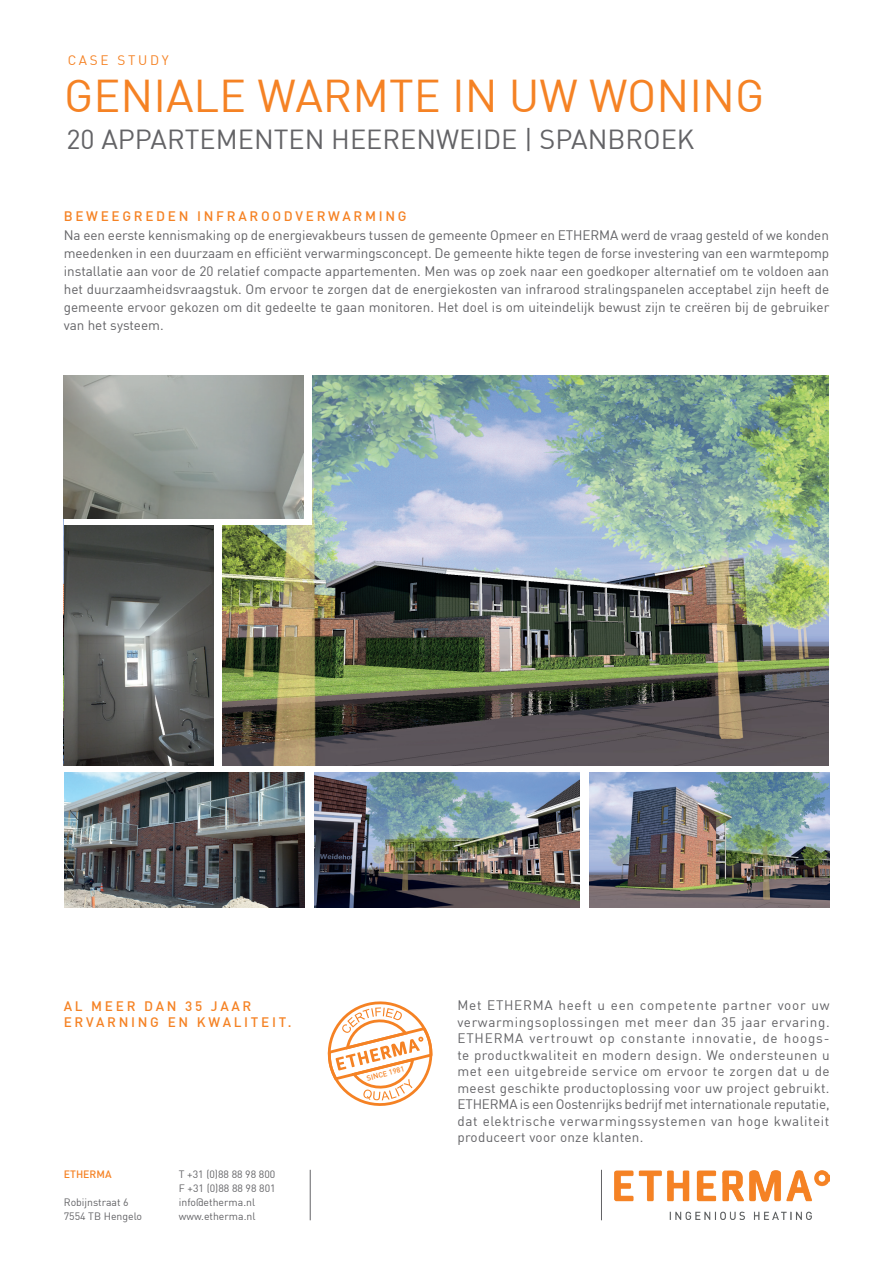
<style>
.page{position:relative;width:893px;height:1263px;background:#fff}
.page>*{position:absolute;margin:0;border:0;box-sizing:border-box;transform-origin:0 0}
.t1{font:45px "DIN";color:#f58224}
.t2{font:27px "DIN";color:#636366}
.t3{font:13.5px/16.5px "DIN";color:#636366;text-align:justify}
.t4{font:500 13.5px/16.2px "DIN";letter-spacing:.2em;color:#f58224}
.t5{font:13.5px "DIN";letter-spacing:.2em;color:#f58224}
.t6{font:10.5px/14.2px "DIN";color:#636366}
.t7{font:500 10.5px "DIN";color:#f58224}
.t8{font:500 7.35px "DIN";color:#f58224}
</style>
<div class="page">
<hr style="left:601px;top:1170px;width:1px;height:50px;background:#636366">
<hr style="left:310px;top:1170px;width:1px;height:50px;background:#636366">
<img style="left:614px;top:1170px;width:215px;height:49px">
<img style="left:222px;top:376px;width:607px;height:389px">
<img style="left:64px;top:773px;width:240px;height:135px">
<div style="left:64px;top:518px;width:158px;height:247px;background:linear-gradient(to bottom,#fff,#fff)"></div>
<img style="left:64px;top:526px;width:149px;height:239px">
<div style="left:64px;top:375px;width:248px;height:150px;background:#fff"></div>
<img style="left:64px;top:376px;width:240px;height:142px">
<img style="left:314px;top:773px;width:265px;height:135px">
<img style="left:589px;top:773px;width:240px;height:135px">
<svg style="left:327px;top:1001px;width:106px;height:105px"></svg>
<p class="t5" style="left:68px;top:52px;width:102px">CASE STUDY</p>
<h1 class="t1" style="left:64px;top:67px;width:702px">GENIALE WARMTE IN UW WONING</h1>
<h2 class="t2" style="left:66px;top:122px;width:629px">20 APPARTEMENTEN HEERENWEIDE | SPANBROEK</h2>
<p class="t4" style="left:64px;top:207px;width:344px">BEWEEGREDEN INFRAROODVERWARMING</p>
<p class="t3" style="left:64px;top:226px;width:767px;line-height:18px">Na een eerste kennismaking op de energievakbeurs tussen de gemeente Opmeer en ETHERMA werd de vraag gesteld of we konden meedenken in een duurzaam en efficiënt verwarmingsconcept. De gemeente hikte tegen de forse investering van een warmtepomp installatie aan voor de 20 relatief compacte appartementen. Men was op zoek naar een goedkoper alternatief om te voldoen aan het duurzaamheidsvraagstuk. Om ervoor te zorgen dat de energiekosten van infrarood stralingspanelen acceptabel zijn heeft de gemeente ervoor gekozen om dit gedeelte te gaan monitoren. Het doel is om uiteindelijk bewust zijn te creëren bij de gebruiker van het systeem.</p>
<p class="t4" style="left:64px;top:998px;width:229px">AL MEER DAN 35 JAAR<br>ERVARNING EN KWALITEIT.</p>
<p class="t7" style="left:64px;top:1167px;width:49px">ETHERMA</p>
<p class="t6" style="left:64px;top:1195px;width:80px">Robijnstraat 6<br>7554 TB Hengelo</p>
<p class="t6" style="left:179px;top:1166px;width:98px">T +31 (0)88 88 98 800<br>F +31 (0)88 88 98 801 info@etherma.nl www.etherma.nl</p>
<p class="t8" style="left:366px;top:1073px;width:40px;rotate:-14deg">SINCE 1981</p>
<p class="t3" style="left:457px;top:997px;width:374px">Met ETHERMA heeft u een competente partner voor uw verwarmingsoplossingen met meer dan 35 jaar ervaring.<br>ETHERMA vertrouwt op constante innovatie, de hoogs&shy;te productkwaliteit en modern design. We ondersteunen u met een uitgebreide service om ervoor te zorgen dat u de meest geschikte productoplossing voor uw project gebruikt.<br>ETHERMA is een Oostenrijks bedrijf met internationale reputatie, dat elektrische verwarmingssystemen van hoge kwaliteit produceert voor onze klanten.</p>
</div>
